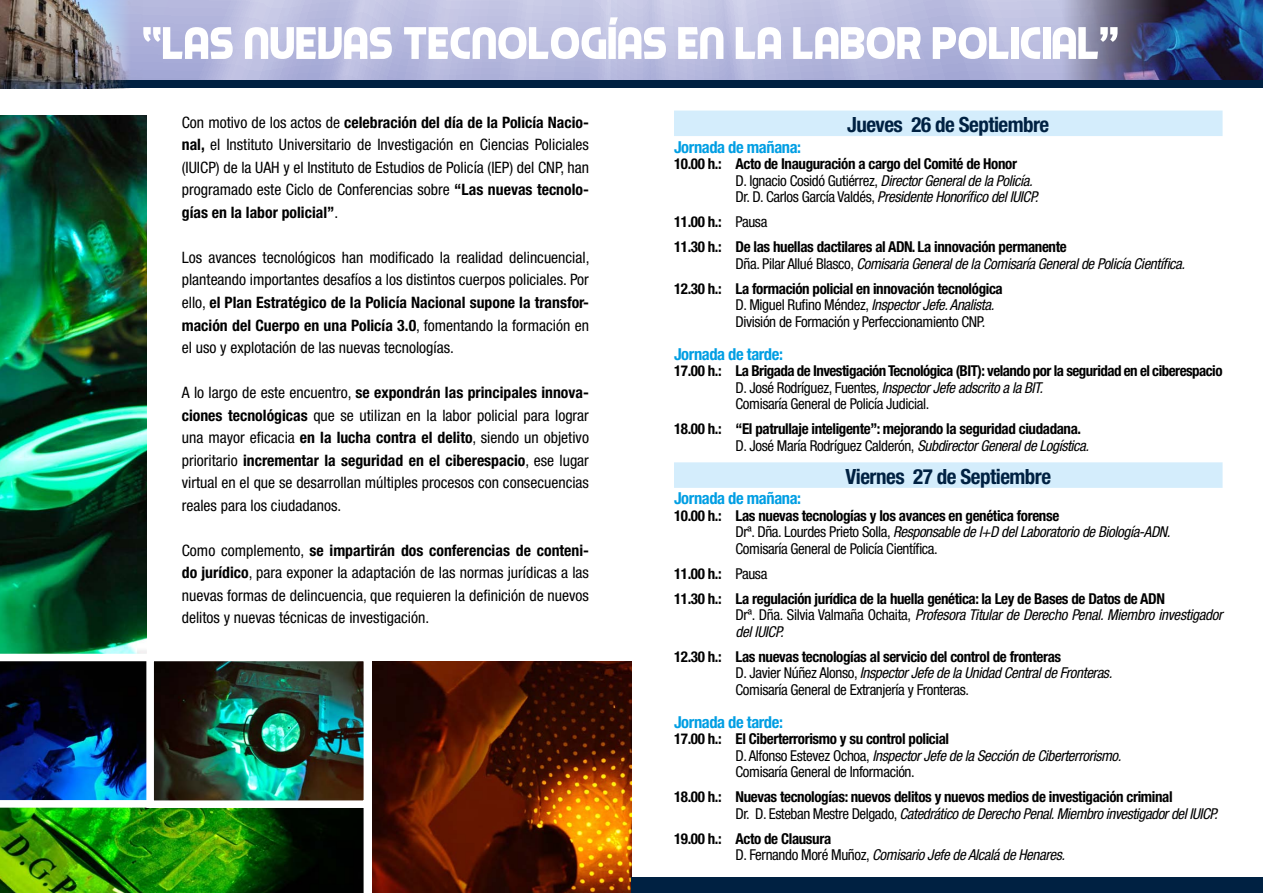
<style>
.page{position:relative;width:1263px;height:893px;background:#fff}
.page>*{position:absolute;margin:0;border:0;box-sizing:border-box;transform-origin:0 0}
.t1{font:50.1px "Piximisa";color:#fff}
.t2{font:700 condensed 21px "Helvetica Neue";letter-spacing:-.025em;color:#002142}
.t3{font:700 condensed 16.5px "Helvetica Neue";letter-spacing:-.025em;color:#009ee3}
.t4{font:condensed 15.75px/22.5px "Helvetica Neue";color:#000;text-align:justify}
.t5{font:700 condensed 15px/16.5px "Helvetica Neue";letter-spacing:-.025em;color:#000}
.t6{font:condensed 15px/16.5px "Helvetica Neue";letter-spacing:-.025em;color:#000}
.t7{font:italic condensed 15px/16.5px "Helvetica Neue";letter-spacing:-.025em;color:#000}
.s1{font-weight:700}
.s2{font-weight:700;font-style:normal}
.s3{font-style:normal}
.s4{font-weight:400}
.s5{font-style:italic}
.s6{font-weight:400;font-style:italic}
</style>
<div class="page">
<div style="left:0;top:53px;width:1263px;height:35px;background:#002142"></div>
<img style="left:0;top:116px;width:146px;height:534px">
<div style="left:674px;top:111px;width:548px;height:25px;background:#d4edfc"></div>
<div style="left:674px;top:462px;width:548px;height:26px;background:#d4edfc"></div>
<img style="left:0;top:650px;width:364px;height:243px">
<div style="left:0;top:0;width:1263px;height:79px;background:linear-gradient(to bottom,#c5c6e5,#afb2da)"></div>
<img style="left:1022px;top:0;width:241px;height:79px">
<img style="left:372px;top:661px;width:259px;height:232px">
<div style="left:631px;top:877px;width:632px;height:16px;background:#002142"></div>
<img style="left:0;top:0;width:143px;height:88px">
<p class="t1" style="left:141px;top:12px;width:978px">“LAS NUEVAS TECNOLOGÍAS EN LA LABOR POLICIAL”</p>
<p class="t4" style="left:182px;top:111px;width:409px">Con motivo de los actos de <span class="s1">celebración del día de la Policía Nacio&shy;nal,</span> el Instituto Universitario de Investigación en Ciencias Policiales (IUICP) de la UAH y el Instituto de Estudios de Policía (IEP) del CNP, han programado este Ciclo de Conferencias sobre <span class="s1">“Las nuevas tecnolo&shy;gías en la labor policial”</span>.</p>
<p class="t4" style="left:182px;top:246px;width:409px">Los avances tecnológicos han modificado la realidad delincuencial, planteando importantes desafíos a los distintos cuerpos policiales. Por ello, <span class="s1">el Plan Estratégico de la Policía Nacional supone la transfor&shy;mación del Cuerpo en una Policía 3.0</span>, fomentando la formación en el uso y explotación de las nuevas tecnologías.</p>
<p class="t4" style="left:182px;top:381px;width:409px">A lo largo de este encuentro, <span class="s1">se expondrán las principales innova&shy;ciones tecnológicas</span> que se utilizan en la labor policial para lograr una mayor eficacia <span class="s1">en la lucha contra el delito</span>, siendo un objetivo prioritario <span class="s1">incrementar la seguridad en el ciberespacio</span>, ese lugar virtual en el que se desarrollan múltiples procesos con consecuencias reales para los ciudadanos.</p>
<p class="t4" style="left:182px;top:539px;width:409px">Como complemento, <span class="s1">se impartirán dos conferencias de conteni&shy;do jurídico</span>, para exponer la adaptación de las normas jurídicas a las nuevas formas de delincuencia, que requieren la definición de nuevos delitos y nuevas técnicas de investigación.</p>
<p class="t2" style="left:847px;top:112px;width:204px">Jueves 26 de Septiembre</p>
<p class="t3" style="left:674px;top:137px;width:129px">Jornada de mañana:</p>
<p class="t7" style="left:735px;top:155px;width:304px;text-indent:-62px"><span class="s2">10.00 h.: Acto de Inauguración a cargo del Comité de Honor<br></span><span class="s3">D. Ignacio Cosidó Gutiérrez,</span> Director General de la Policía.<br><span class="s3">Dr. D. Carlos García Valdés,</span> Presidente Honorífico del IUICP.</p>
<p class="t5" style="left:674px;top:209px;width:394px;line-height:25px">11.00 h.: <span class="s4">Pausa<br></span>11.30 h.: De las huellas dactilares al ADN. La innovación permanente</p>
<p class="t7" style="left:674px;top:251px;width:513px;line-height:25px;text-indent:62px"><span class="s3">Dña. Pilar Allué Blasco,</span> Comisaria General de la Comisaría General de Policía Científica.<br><span class="s2">12.30 h.: La formación policial en innovación tecnológica</span></p>
<p class="t6" style="left:735px;top:296px;width:260px">D. Miguel Rufino Méndez, <span class="s5">Inspector Jefe. Analista.<br></span>División de Formación y Perfeccionamiento CNP.</p>
<p class="t3" style="left:674px;top:344px;width:110px">Jornada de tarde:</p>
<p class="t5" style="left:735px;top:362px;width:489px;text-indent:-62px">17.00 h.: La Brigada de Investigación Tecnológica (BIT): velando por la seguridad en el ciberespacio<br><span class="s4">D. José Rodríguez, Fuentes</span><span class="s6">, Inspector Jefe adscrito a la BIT.<br></span><span class="s4">Comisaría General de Policía Judicial.</span></p>
<p class="t5" style="left:735px;top:420px;width:355px;text-indent:-62px">18.00 h.: “El patrullaje inteligente”: mejorando la seguridad ciudadana.<br><span class="s4">D. José María Rodríguez Calderón,</span> <span class="s6">Subdirector General de Logística.</span></p>
<p class="t2" style="left:845px;top:463px;width:207px">Viernes 27 de Septiembre</p>
<p class="t3" style="left:674px;top:488px;width:129px">Jornada de mañana:</p>
<p class="t6" style="left:735px;top:507px;width:436px;text-indent:-62px"><span class="s1">10.00 h.: Las nuevas tecnologías y los avances en genética forense<br></span>Drª. Dña. Lourdes Prieto Solla, <span class="s5">Responsable de I+D del Laboratorio de Biología-ADN.<br></span>Comisaría General de Policía Científica.</p>
<p class="t5" style="left:674px;top:561px;width:492px;line-height:25px">11.00 h.: <span class="s4">Pausa<br></span>11.30 h.: La regulación jurídica de la huella genética: la Ley de Bases de Datos de ADN</p>
<p class="t7" style="left:735px;top:607px;width:489px"><span class="s3">Drª. Dña. Silvia Valmaña Ochaita,</span> Profesora Titular de Derecho Penal. Miembro investigador del IUICP.</p>
<p class="t6" style="left:735px;top:648px;width:378px;text-indent:-62px"><span class="s1">12.30 h.: Las nuevas tecnologías al servicio del control de fronteras<br></span>D. Javier Núñez Alonso, <span class="s5">Inspector Jefe de la Unidad Central de Fronteras.<br></span>Comisaría General de Extranjería y Fronteras.</p>
<p class="t3" style="left:674px;top:712px;width:110px">Jornada de tarde:</p>
<p class="t6" style="left:735px;top:731px;width:387px;text-indent:-62px"><span class="s1">17.00 h.: El Ciberterrorismo y su control policial<br></span>D. Alfonso Estevez Ochoa, <span class="s5">Inspector Jefe de la Sección de Ciberterrorismo.<br></span>Comisaría General de Información.</p>
<p class="t5" style="left:735px;top:789px;width:484px;text-indent:-62px">18.00 h.: Nuevas tecnologías: nuevos delitos y nuevos medios de investigación criminal<br><span class="s4">Dr. D. Esteban Mestre Delgado,</span> <span class="s6">Catedrático de Derecho Penal. Miembro investigador del IUICP.</span></p>
<p class="t7" style="left:735px;top:830px;width:331px;text-indent:-62px"><span class="s2">19.00 h.: Acto de Clausura<br></span><span class="s3">D. Fernando Moré Muñoz,</span> Comisario Jefe de Alcalá de Henares.</p>
</div>
